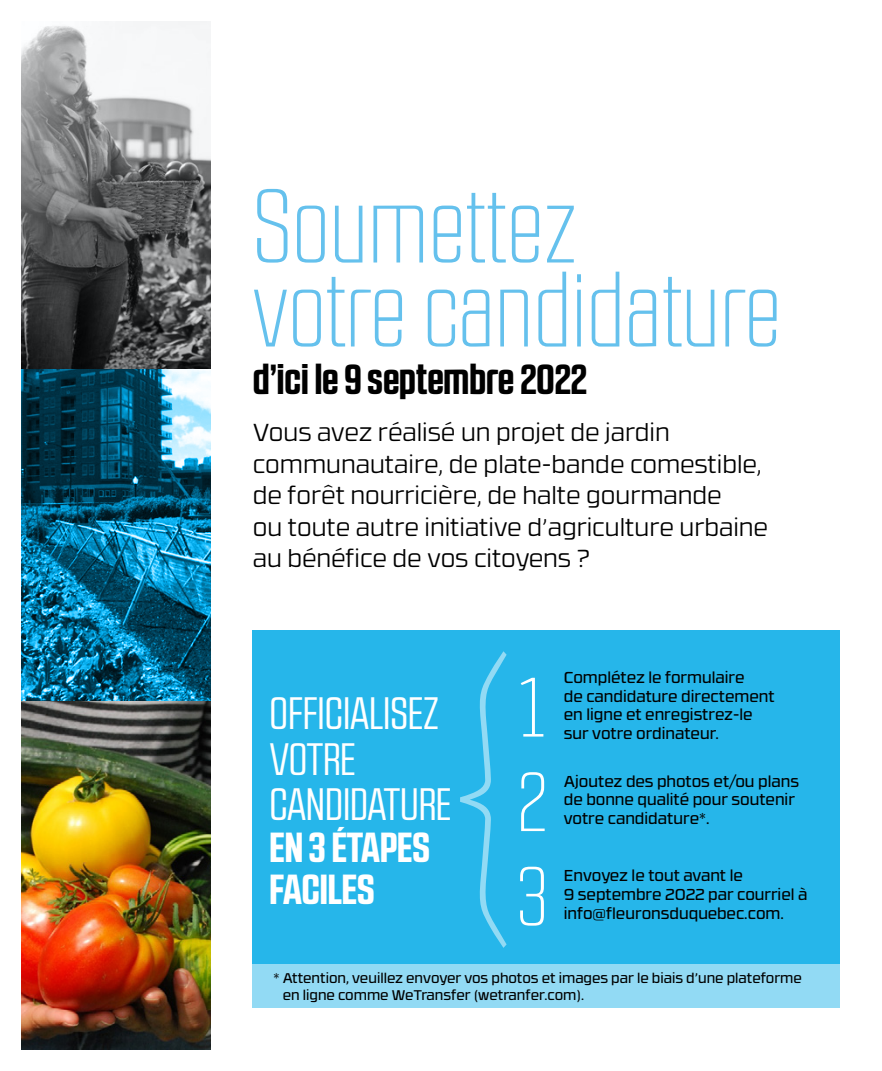
<style>
.page{position:relative;width:882px;height:1071px;background:#fff}
.page>*{position:absolute;margin:0;border:0;box-sizing:border-box;transform-origin:0 0}
.t1{font:300 105px/84px "RB No 2.1 a";color:#65c1ed}
.t2{font:300 84px "RB No 2.1 a";color:#fff}
.t3{font:45.32px/45.3px "RB No 2.1 a";color:#fff}
.t4{font:700 42px "RB No 2.1 a";color:#000}
.t5{font:700 42px/42px "RB No 2.1 a";color:#fff}
.t6{font:300 24.5px/31.5px "RB No 3.1";color:#000}
.t7{font:15.75px/18.9px "RB No 3.1";color:#000}
.t8{font:14px/16.8px "RB No 3.1";color:#000}
</style>
<div class="page">
<div style="left:252px;top:630px;width:588px;height:378px;background:#26b6ea"></div>
<svg style="left:460px;top:651px;width:47px;height:297px"></svg>
<div style="left:252px;top:965px;width:588px;height:43px;background:#92daf4"></div>
<img style="left:21px;top:21px;width:190px;height:348px">
<svg style="left:21px;top:369px;width:190px;height:333px;background:#136788"></svg>
<img style="left:21px;top:702px;width:190px;height:348px">
<h1 class="t1" style="left:253px;top:183px;width:530px">Soumettez<br>votre candidature</h1>
<h3 class="t4" style="left:253px;top:354px;width:336px">d’ici le 9 septembre 2022</h3>
<h3 class="t6" style="left:253px;top:415px;width:517px">Vous avez réalisé un projet de jardin communautaire, de plate-bande comestible, de forêt nourricière, de halte gourmande<br>ou toute autre initiative d’agriculture urbaine au bénéfice de vos citoyens ?</h3>
<h3 class="t3" style="left:270px;top:690px;width:183px">OFFICIALISEZ<br>VOTRE<br>CANDIDATURE</h3>
<h3 class="t5" style="left:270px;top:826px;width:162px">EN 3 ÉTAPES<br>FACILES</h3>
<h2 class="t2" style="left:521px;top:662px;width:25px">1</h2>
<p class="t7" style="left:564px;top:666px;width:212px">Complétez le formulaire<br>de candidature directement en ligne et enregistrez-le sur votre ordinateur.</p>
<h2 class="t2" style="left:518px;top:756px;width:30px">2</h2>
<p class="t7" style="left:564px;top:770px;width:237px">Ajoutez des photos et/ou plans de bonne qualité pour soutenir votre candidature*.</p>
<h2 class="t2" style="left:518px;top:851px;width:31px">3</h2>
<p class="t7" style="left:564px;top:865px;width:245px">Envoyez le tout avant le<br>9 septembre 2022 par courriel à info@fleuronsduquebec.com.</p>
<p class="t8" style="left:283px;top:969px;width:521px;text-indent:-10px">* Attention, veuillez envoyer vos photos et images par le biais d’une plateforme en ligne comme WeTransfer (wetranfer.com).</p>
</div>
